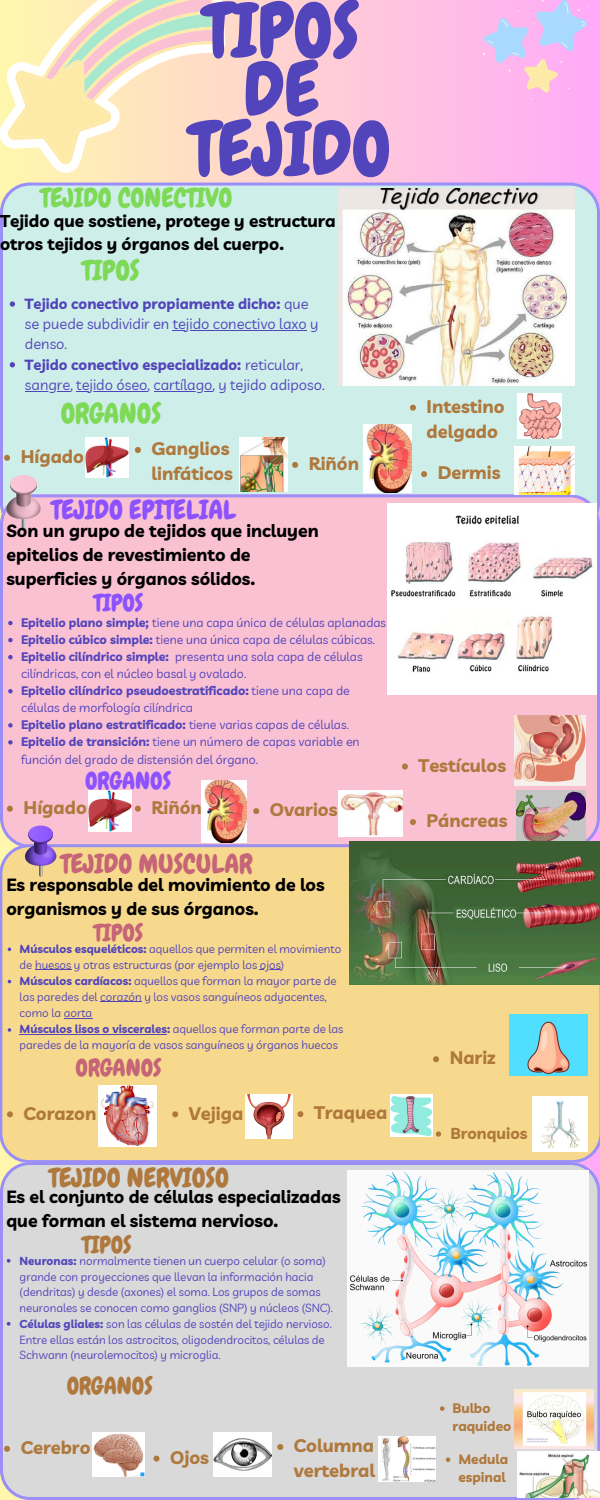
<style>
.page{position:relative;width:600px;height:1500px;background:#fff}
.page>*{position:absolute;margin:0;border:0;box-sizing:border-box;transform-origin:0 0}
.t1{font:74.8px/59.3px "Chewy";color:#5244bb;text-align:center}
.t2{font:27.7px "Chewy";color:#7ed957}
.t3{font:26.6px "Chewy";color:#7ed957}
.t4{font:26.6px "Chewy";color:#8c52ff}
.t5{font:26.6px "Chewy";color:#c66577}
.t6{font:26.6px "Chewy";color:#af783c}
.t7{font:23.8px "Chewy";color:#8c52ff}
.t8{font:23.8px "Chewy";color:#c66577}
.t9{font:23.8px "Chewy";color:#af783c}
.t10{font:700 18.2px/24.8px "Livvic";color:#af783c}
.t11{font:700 17.7px/24px "Livvic";color:#000}
.t12{font:700 17.1px/23.3px "Livvic";color:#000}
.t13{font:700 15.9px "Livvic";color:#af783c}
.t14{font:14.7px/20.2px "Livvic";color:#5244bb}
.t15{font:700 14.7px/20.2px "Livvic";color:#5244bb}
.t16{font:700 13.7px/18.6px "Livvic";color:#af783c}
.t17{font:12.4px/17px "Livvic";color:#5244bb}
.t18{font:700 12.4px "Livvic";color:#5244bb}
.t19{font:11.6px/15.8px "Livvic";color:#5244bb}
.s1{font-weight:700}
.s2{font-weight:400}
</style>
<div class="page">
<svg style="left:274px;top:0;width:326px;height:183px;fill:#ffc2e0"></svg>
<svg style="left:0;top:0;width:274px;height:183px;fill:#ffd5ce"></svg>
<svg style="left:0;top:0;width:262px;height:182px;fill:#ffd7cc"></svg>
<svg style="left:0;top:0;width:241px;height:179px"></svg>
<div style="left:0;top:183px;width:600px;height:311px;background:#ceeee9"></div>
<div style="left:0;top:494px;width:600px;height:350px;background:#fac1d3"></div>
<div style="left:0;top:844px;width:600px;height:318px;background:#f7d98d"></div>
<hr style="left:22px;top:509px;width:3px;height:22px;background:#bfbfbf;border-radius:2px">
<svg style="left:6px;top:475px;width:35px;height:44px"></svg>
<hr style="left:39px;top:857px;width:3px;height:20px;background:#bfbfbf;border-radius:2px">
<svg style="left:25px;top:826px;width:32px;height:40px"></svg>
<img style="left:339px;top:189px;width:235px;height:196px">
<img style="left:86px;top:437px;width:42px;height:41px">
<img style="left:239px;top:437px;width:48px;height:55px">
<img style="left:364px;top:425px;width:48px;height:67px">
<img style="left:518px;top:394px;width:43px;height:45px">
<img style="left:514px;top:447px;width:61px;height:47px">
<img style="left:388px;top:503px;width:209px;height:192px">
<svg style="left:8px;top:621px;width:5px;height:4px"></svg>
<svg style="left:8px;top:638px;width:5px;height:4px"></svg>
<svg style="left:8px;top:655px;width:5px;height:4px"></svg>
<svg style="left:8px;top:689px;width:5px;height:4px"></svg>
<svg style="left:8px;top:723px;width:5px;height:5px"></svg>
<svg style="left:8px;top:740px;width:5px;height:5px"></svg>
<img style="left:89px;top:791px;width:42px;height:40px">
<svg style="left:135px;top:806px;width:6px;height:6px"></svg>
<img style="left:202px;top:781px;width:44px;height:61px">
<img style="left:339px;top:791px;width:64px;height:46px">
<img style="left:514px;top:715px;width:71px;height:71px">
<img style="left:517px;top:791px;width:68px;height:51px">
<img style="left:349px;top:842px;width:251px;height:142px">
<div style="left:0;top:1162px;width:600px;height:338px;background:#d9d9d9"></div>
<svg style="left:483px;top:0;width:105px;height:100px"></svg>
<img style="left:391px;top:1095px;width:42px;height:42px">
<img style="left:99px;top:1086px;width:58px;height:60px">
<img style="left:245px;top:1095px;width:48px;height:44px">
<img style="left:510px;top:1014px;width:78px;height:62px">
<img style="left:533px;top:1097px;width:55px;height:55px">
<img style="left:93px;top:1433px;width:52px;height:44px">
<img style="left:214px;top:1433px;width:57px;height:44px">
<img style="left:378px;top:1436px;width:57px;height:46px">
<img style="left:514px;top:1389px;width:80px;height:59px">
<img style="left:518px;top:1452px;width:82px;height:45px">
<img style="left:347px;top:1171px;width:241px;height:195px">
<svg style="left:10px;top:301px;width:5px;height:6px"></svg>
<hr style="left:173px;top:330px;width:134px;height:1px;background:#5244bb">
<svg style="left:10px;top:362px;width:5px;height:5px"></svg>
<hr style="left:25px;top:391px;width:45px;height:1px;background:#5244bb">
<hr style="left:76px;top:391px;width:72px;height:1px;background:#5244bb">
<hr style="left:154px;top:391px;width:59px;height:1px;background:#5244bb">
<svg style="left:4px;top:455px;width:6px;height:6px"></svg>
<svg style="left:135px;top:447px;width:6px;height:6px"></svg>
<svg style="left:292px;top:462px;width:6px;height:6px"></svg>
<svg style="left:410px;top:405px;width:6px;height:6px"></svg>
<svg style="left:421px;top:471px;width:6px;height:6px"></svg>
<svg style="left:7px;top:806px;width:6px;height:6px"></svg>
<svg style="left:253px;top:808px;width:6px;height:6px"></svg>
<svg style="left:402px;top:764px;width:6px;height:6px"></svg>
<svg style="left:410px;top:819px;width:6px;height:6px"></svg>
<hr style="left:35px;top:969px;width:36px;height:1px;background:#5244bb">
<svg style="left:260px;top:969px;width:21px;height:1px"></svg>
<hr style="left:100px;top:1002px;width:42px;height:1px;background:#5244bb">
<svg style="left:64px;top:1018px;width:28px;height:1px"></svg>
<svg style="left:8px;top:1028px;width:3px;height:4px"></svg>
<hr style="left:20px;top:1034px;width:147px;height:1px;background:#5244bb">
<svg style="left:7px;top:1259px;width:3px;height:4px"></svg>
<svg style="left:7px;top:1322px;width:3px;height:4px"></svg>
<svg style="left:7px;top:1111px;width:6px;height:6px"></svg>
<svg style="left:172px;top:1111px;width:6px;height:6px"></svg>
<svg style="left:4px;top:1446px;width:6px;height:6px"></svg>
<svg style="left:154px;top:1456px;width:6px;height:6px"></svg>
<svg style="left:297px;top:1111px;width:6px;height:6px"></svg>
<svg style="left:433px;top:1056px;width:6px;height:6px"></svg>
<svg style="left:436px;top:1131px;width:5px;height:6px"></svg>
<svg style="left:277px;top:1444px;width:6px;height:6px"></svg>
<svg style="left:440px;top:1406px;width:5px;height:5px"></svg>
<svg style="left:446px;top:1457px;width:4px;height:5px"></svg>
<p class="t1" style="left:190px;top:1px;width:203px">TIPOS<br>DE<br>TEJIDO</p>
<p class="t3" style="left:40px;top:181px;width:193px">TEJIDO CONECTIVO</p>
<p class="t12" style="left:0;top:209px;width:337px">Tejido que sostiene, protege y estructura otros tejidos y órganos del cuerpo.</p>
<p class="t2" style="left:82px;top:253px;width:59px">TIPOS</p>
<p class="t14" style="left:25px;top:293px;width:295px"><span class="s1">Tejido conectivo propiamente dicho:</span> que se puede subdividir en tejido conectivo laxo y</p>
<p class="t15" style="left:25px;top:334px;width:280px"><span class="s2">denso.<br></span>Tejido conectivo especializado: <span class="s2">reticular,</span></p>
<p class="t14" style="left:25px;top:374px;width:301px">sangre, tejido óseo, cartílago, y tejido adiposo.</p>
<p class="t2" style="left:61px;top:395px;width:102px">ORGANOS</p>
<p class="t10" style="left:21px;top:444px;width:65px">Hígado</p>
<h2 class="t10" style="left:152px;top:436px;width:83px">Ganglios linfáticos</h2>
<p class="t10" style="left:309px;top:451px;width:52px">Riñón</p>
<p class="t4" style="left:52px;top:493px;width:186px">TEJIDO EPITELIAL</p>
<p class="t11" style="left:6px;top:519px;width:314px">Son un grupo de tejidos que incluyen epitelios de revestimiento de superficies y órganos sólidos.</p>
<p class="t7" style="left:94px;top:588px;width:51px">TIPOS</p>
<p class="t17" style="left:21px;top:614px;width:367px"><span class="s1">Epitelio plano simple;</span> tiene una capa única de células aplanadas</p>
<h2 class="t17" style="left:21px;top:631px;width:355px"><span class="s1">Epitelio cúbico simple:</span> tiene una única capa de células cúbicas.</h2>
<p class="t17" style="left:21px;top:648px;width:343px"><span class="s1">Epitelio cilíndrico simple:</span> presenta una sola capa de células cilíndricas, con el núcleo basal y ovalado.</p>
<p class="t17" style="left:21px;top:682px;width:330px"><span class="s1">Epitelio cilíndrico pseudoestratificado:</span> tiene una capa de células de morfología cilíndrica</p>
<p class="t18" style="left:21px;top:717px;width:329px">Epitelio plano estratificado: <span class="s2">tiene varias capas de células.</span></p>
<p class="t17" style="left:21px;top:733px;width:340px"><span class="s1">Epitelio de transición:</span> tiene un número de capas variable en función del grado de distensión del órgano.</p>
<p class="t7" style="left:85px;top:765px;width:88px">ORGANOS</p>
<p class="t10" style="left:152px;top:795px;width:52px">Riñón</p>
<h3 class="t10" style="left:24px;top:795px;width:65px">Hígado</h3>
<p class="t10" style="left:270px;top:797px;width:69px">Ovarios</p>
<p class="t5" style="left:61px;top:847px;width:193px">TEJIDO MUSCULAR</p>
<p class="t11" style="left:6px;top:872px;width:320px">Es responsable del movimiento de los organismos y de sus órganos.</p>
<p class="t8" style="left:94px;top:917px;width:51px">TIPOS</p>
<p class="t19" style="left:20px;top:940px;width:323px;line-height:16.1px"><span class="s1">Músculos esqueléticos:</span> aquellos que permiten el movimiento de huesos y otras estructuras (por ejemplo los ojos)</p>
<p class="t19" style="left:20px;top:972px;width:319px;line-height:16.1px"><span class="s1">Músculos cardíacos:</span> aquellos que forman la mayor parte de las paredes del corazón y los vasos sanguíneos adyacentes,</p>
<p class="t19" style="left:20px;top:1005px;width:325px;line-height:16.1px">como la aorta<br><span class="s1">Músculos lisos o viscerales:</span> aquellos que forman parte de las paredes de la mayoría de vasos sanguíneos y órganos huecos</p>
<p class="t8" style="left:76px;top:1053px;width:88px">ORGANOS</p>
<p class="t10" style="left:24px;top:1100px;width:74px">Corazon</p>
<h3 class="t10" style="left:189px;top:1100px;width:56px">Vejiga</h3>
<p class="t10" style="left:314px;top:1100px;width:75px">Traquea</p>
<h2 class="t6" style="left:49px;top:1161px;width:181px">TEJIDO NERVIOSO</h2>
<p class="t11" style="left:6px;top:1185px;width:336px">Es el conjunto de células especializadas que forman el sistema nervioso.</p>
<p class="t9" style="left:82px;top:1230px;width:51px">TIPOS</p>
<h3 class="t19" style="left:20px;top:1253px;width:315px"><span class="s1">Neuronas:</span> normalmente tienen un cuerpo celular (o soma) grande con proyecciones que llevan la información hacia (dendritas) y desde (axones) el soma. Los grupos de somas neuronales se conocen como ganglios (SNP) y núcleos (SNC).</h3>
<p class="t19" style="left:20px;top:1316px;width:314px"><span class="s1">Células gliales:</span> son las células de sostén del tejido nervioso.<br>Entre ellas están los astrocitos, oligodendrocitos, células de<br>Schwann (neurolemocitos) y microglia.</p>
<p class="t9" style="left:67px;top:1371px;width:88px">ORGANOS</p>
<p class="t10" style="left:21px;top:1435px;width:71px">Cerebro</p>
<p class="t10" style="left:170px;top:1445px;width:40px">Ojos</p>
<p class="t10" style="left:294px;top:1433px;width:83px">Columna vertebral</p>
<h3 class="t10" style="left:427px;top:394px;width:80px">Intestino delgado</h3>
<p class="t10" style="left:438px;top:460px;width:64px">Dermis</p>
<p class="t10" style="left:419px;top:753px;width:89px">Testículos</p>
<p class="t10" style="left:427px;top:808px;width:82px">Páncreas</p>
<p class="t10" style="left:450px;top:1045px;width:47px">Nariz</p>
<p class="t13" style="left:450px;top:1123px;width:79px">Bronquios</p>
<p class="t16" style="left:453px;top:1398px;width:60px">Bulbo raquideo</p>
<p class="t16" style="left:458px;top:1449px;width:51px">Medula espinal</p>
</div>
